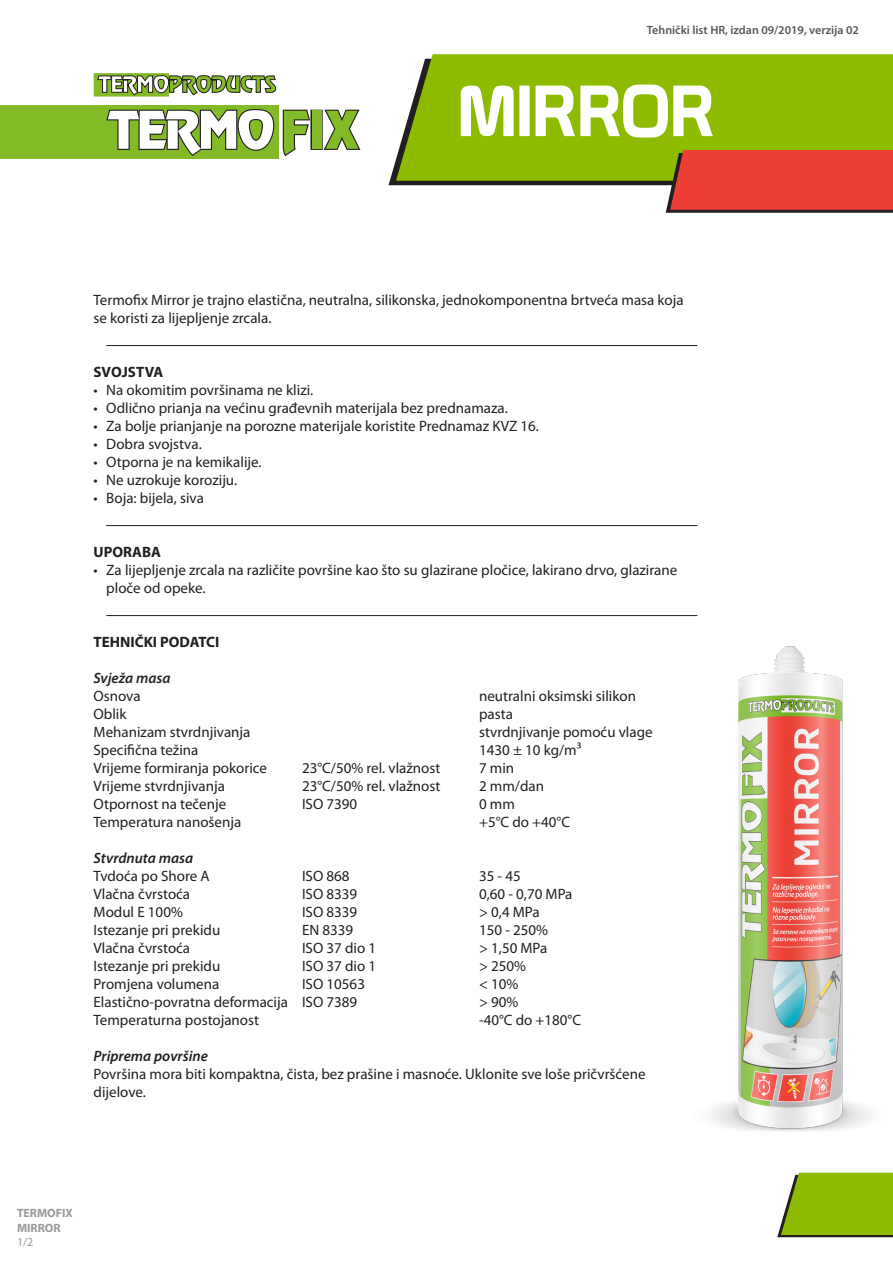
<style>
.page{position:relative;width:893px;height:1263px;background:#fff}
.page>*{position:absolute;margin:0;border:0;box-sizing:border-box;transform-origin:0 0}
.Headline{font:70.5px "md Sign";color:#fff}
.t1{font:57px "Revue POT";letter-spacing:.015em;color:#fff}
._02_Tabela{font:15px "Myriad Pro";color:#231f20}
._00_Body_text{font:15px/18px "Myriad Pro";color:#231f20}
._01_Bold{font:700 15px "Myriad Pro";color:#231f20}
._02_Tabela-2{font:italic 600 15px "Myriad Pro";color:#231f20}
._01_Bold-2{font:italic 600 15px "Myriad Pro";color:#231f20}
.t2{font:600 12px "Myriad Pro";color:#57585a}
._00_Body_text-2{font:700 12px/14.4px "Myriad Pro";color:#97999c}
._00_Body_text-3{font:12px "Myriad Pro";color:#97999c}
.s1{color:#82bb27}
</style>
<div class="page">
<svg style="left:388px;top:159px;width:278px;height:26px"></svg>
<div style="left:396px;top:54px;width:497px;height:127px;background:#8dbb00"></div>
<svg style="left:777px;top:1172px;width:116px;height:65px"></svg>
<div style="left:0;top:105px;width:279px;height:53px;background:#82bb27"></div>
<div style="left:94px;top:73px;width:185px;height:23px;background:#82bb27"></div>
<div style="left:169px;top:71px;width:112px;height:29px;background:#fff"></div>
<svg style="left:97px;top:75px;width:180px;height:21px"></svg>
<svg style="left:106px;top:109px;width:169px;height:47px"></svg>
<svg style="left:282px;top:109px;width:30px;height:48px"></svg>
<div style="left:310px;top:110px;width:13px;height:40px;border:2px solid #231f20"></div>
<svg style="left:322px;top:109px;width:39px;height:41px"></svg>
<hr style="left:106px;top:345px;width:591px;height:1px;background:#231f20">
<hr style="left:106px;top:525px;width:591px;height:1px;background:#231f20">
<hr style="left:106px;top:615px;width:591px;height:1px;background:#231f20">
<img style="left:675px;top:615px;width:195px;height:516px">
<svg style="left:666px;top:150px;width:227px;height:63px"></svg>
<p class="t1" style="left:109px;top:102px;width:250px">TERMO <span class="s1">FIX</span></p>
<p class="t2" style="left:647px;top:23px;width:214px">Tehnički list HR, izdan 09/2019, verzija 02</p>
<p class="Headline" style="left:458px;top:69px;width:259px">MIRROR</p>
<p class="_00_Body_text" style="left:94px;top:290px;width:592px">Termofix Mirror je trajno elastična, neutralna, silikonska, jednokomponentna brtveća masa koja se koristi za lijepljenje zrcala.</p>
<p class="_01_Bold" style="left:94px;top:362px;width:71px">SVOJSTVA</p>
<p class="_00_Body_text" style="left:94px;top:380px;width:221px">• Na okomitim površinama ne klizi.</p>
<p class="_00_Body_text" style="left:94px;top:398px;width:416px">• Odlično prianja na većinu građevnih materijala bez prednamaza.</p>
<p class="_00_Body_text" style="left:94px;top:416px;width:447px">• Za bolje prianjanje na porozne materijale koristite Prednamaz KVZ 16.</p>
<p class="_00_Body_text" style="left:94px;top:434px;width:110px">• Dobra svojstva.</p>
<p class="_00_Body_text" style="left:94px;top:452px;width:170px">• Otporna je na kemikalije.</p>
<p class="_00_Body_text" style="left:94px;top:470px;width:145px">• Ne uzrokuje koroziju.</p>
<p class="_00_Body_text" style="left:94px;top:488px;width:112px">• Boja: bijela, siva</p>
<p class="_01_Bold" style="left:94px;top:542px;width:69px">UPORABA</p>
<p class="_00_Body_text" style="left:106px;top:560px;width:573px;text-indent:-13px">• Za lijepljenje zrcala na različite površine kao što su glazirane pločice, lakirano drvo, glazirane ploče od opeke.</p>
<p class="_01_Bold" style="left:94px;top:632px;width:127px">TEHNIČKI PODATCI</p>
<p class="_02_Tabela-2" style="left:94px;top:668px;width:79px">Svježa masa</p>
<p class="_02_Tabela" style="left:94px;top:686px;width:49px">Osnova</p>
<p class="_02_Tabela" style="left:479px;top:686px;width:158px">neutralni oksimski silikon</p>
<p class="_02_Tabela" style="left:94px;top:704px;width:34px">Oblik</p>
<p class="_02_Tabela" style="left:479px;top:704px;width:35px">pasta</p>
<p class="_02_Tabela" style="left:94px;top:722px;width:158px">Mehanizam stvrdnjivanja</p>
<p class="_02_Tabela" style="left:479px;top:722px;width:175px">stvrdnjivanje pomoću vlage</p>
<p class="_02_Tabela" style="left:94px;top:740px;width:106px">Specifična težina</p>
<p class="_02_Tabela" style="left:479px;top:740px;width:104px">1430 ± 10 kg/m3</p>
<p class="_02_Tabela" style="left:94px;top:758px;width:175px">Vrijeme formiranja pokorice</p>
<p class="_02_Tabela" style="left:302px;top:758px;width:140px">23°C/50% rel. vlažnost</p>
<p class="_02_Tabela" style="left:479px;top:758px;width:37px">7 min</p>
<p class="_02_Tabela" style="left:94px;top:776px;width:133px">Vrijeme stvrdnjivanja</p>
<p class="_02_Tabela" style="left:302px;top:776px;width:140px">23°C/50% rel. vlažnost</p>
<p class="_02_Tabela" style="left:479px;top:776px;width:67px">2 mm/dan</p>
<p class="_02_Tabela" style="left:94px;top:794px;width:134px">Otpornost na tečenje</p>
<p class="_02_Tabela" style="left:302px;top:794px;width:57px">ISO 7390</p>
<p class="_02_Tabela" style="left:479px;top:794px;width:37px">0 mm</p>
<p class="_02_Tabela" style="left:94px;top:812px;width:149px">Temperatura nanošenja</p>
<p class="_02_Tabela" style="left:479px;top:812px;width:92px">+5°C do +40°C</p>
<p class="_02_Tabela-2" style="left:94px;top:848px;width:101px">Stvrdnuta masa</p>
<p class="_02_Tabela" style="left:94px;top:866px;width:118px">Tvdoća po Shore A</p>
<p class="_02_Tabela" style="left:302px;top:866px;width:49px">ISO 868</p>
<p class="_02_Tabela" style="left:479px;top:866px;width:43px">35 - 45</p>
<p class="_02_Tabela" style="left:94px;top:884px;width:98px">Vlačna čvrstoća</p>
<p class="_02_Tabela" style="left:302px;top:884px;width:57px">ISO 8339</p>
<p class="_02_Tabela" style="left:479px;top:884px;width:95px">0,60 - 0,70 MPa</p>
<p class="_02_Tabela" style="left:94px;top:902px;width:91px">Modul E 100%</p>
<p class="_02_Tabela" style="left:302px;top:902px;width:57px">ISO 8339</p>
<p class="_02_Tabela" style="left:479px;top:902px;width:62px">&gt; 0,4 MPa</p>
<p class="_02_Tabela" style="left:94px;top:920px;width:128px">Istezanje pri prekidu</p>
<p class="_02_Tabela" style="left:302px;top:920px;width:53px">EN 8339</p>
<p class="_02_Tabela" style="left:479px;top:920px;width:71px">150 - 250%</p>
<p class="_02_Tabela" style="left:94px;top:938px;width:98px">Vlačna čvrstoća</p>
<p class="_02_Tabela" style="left:302px;top:938px;width:76px">ISO 37 dio 1</p>
<p class="_02_Tabela" style="left:479px;top:938px;width:70px">&gt; 1,50 MPa</p>
<p class="_02_Tabela" style="left:94px;top:956px;width:128px">Istezanje pri prekidu</p>
<p class="_02_Tabela" style="left:302px;top:956px;width:76px">ISO 37 dio 1</p>
<p class="_02_Tabela" style="left:479px;top:956px;width:49px">&gt; 250%</p>
<p class="_02_Tabela" style="left:94px;top:974px;width:127px">Promjena volumena</p>
<p class="_02_Tabela" style="left:302px;top:974px;width:64px">ISO 10563</p>
<p class="_02_Tabela" style="left:479px;top:974px;width:41px">&lt; 10%</p>
<p class="_02_Tabela" style="left:94px;top:992px;width:265px">Elastično-povratna deformacija ISO 7389</p>
<p class="_02_Tabela" style="left:479px;top:992px;width:41px">&gt; 90%</p>
<p class="_02_Tabela" style="left:94px;top:1010px;width:167px">Temperaturna postojanost</p>
<p class="_02_Tabela" style="left:479px;top:1010px;width:104px">-40°C do +180°C</p>
<p class="_01_Bold-2" style="left:94px;top:1046px;width:116px">Priprema površine</p>
<p class="_00_Body_text" style="left:94px;top:1064px;width:553px">Površina mora biti kompaktna, čista, bez prašine i masnoće. Uklonite sve loše pričvršćene dijelove.</p>
<p class="_00_Body_text-2" style="left:17px;top:1206px;width:57px">TERMOFIX<br>MIRROR</p>
<p class="_00_Body_text-3" style="left:17px;top:1235px;width:18px">1/2</p>
</div>
